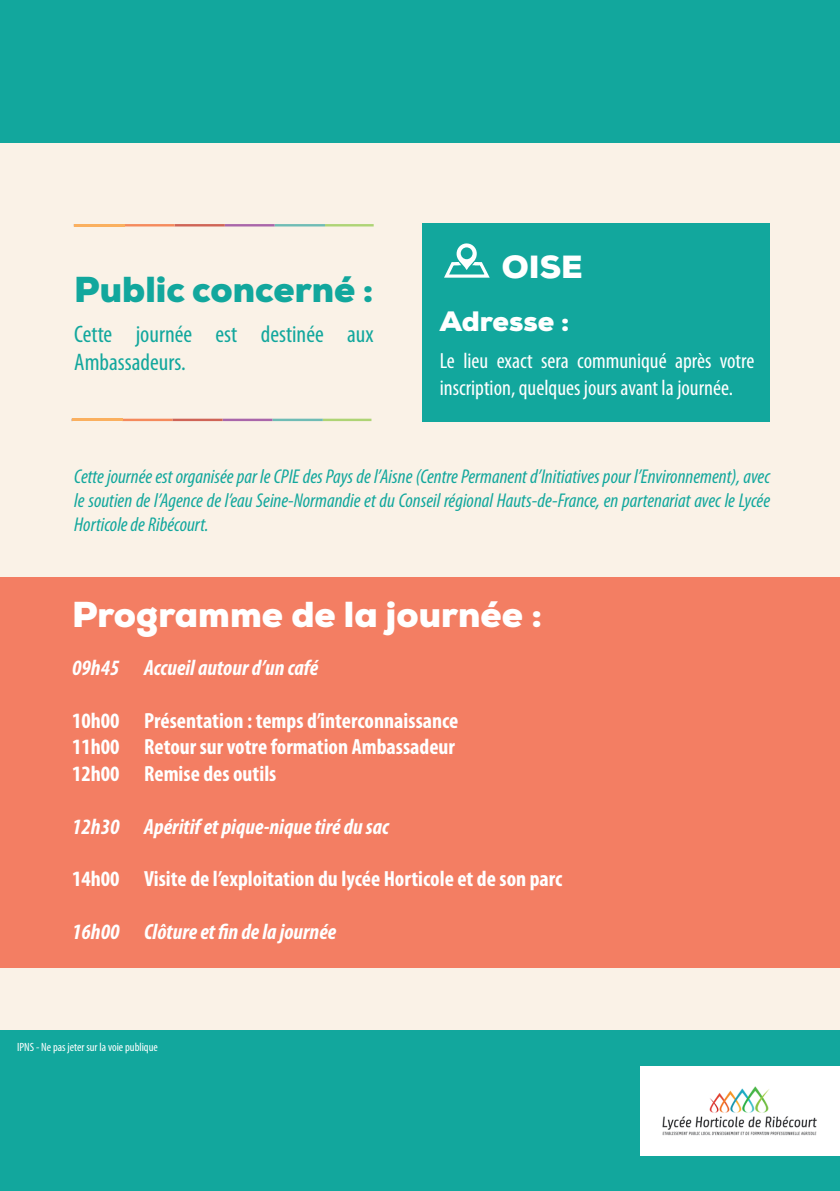
<style>
.page{position:relative;width:840px;height:1191px;background:#fff}
.page>*{position:absolute;margin:0;border:0;box-sizing:border-box;transform-origin:0 0}
.t1{font:900 36px "Nexa";color:#fff}
.t2{font:900 36px "Nexa";color:#12a79d}
.t3{font:900 32px "Nexa";color:#fff}
.t4{font:900 28px "Nexa";color:#fff}
.t5{font:condensed 24px/28px "Myriad Pro";color:#12a79d}
.t6{font:700 condensed 22px/26.4px "Myriad Pro";color:#fff}
.t7{font:italic 700 condensed 22px "Myriad Pro";color:#fff}
.t8{font:condensed 22px/26.4px "Myriad Pro";color:#fff}
.t9{font:italic condensed 20px/24px "Myriad Pro";color:#12a79d;text-align:justify}
.t10{font:condensed 12px "Myriad Pro";color:#fff}
</style>
<div class="page">
<div style="left:0;top:0;width:839px;height:1191px;background:#faf2e7"></div>
<div style="left:0;top:1030px;width:839px;height:161px;background:#12a79d"></div>
<div style="left:422px;top:223px;width:347px;height:198px;background:#12a79d"></div>
<div style="left:0;top:577px;width:839px;height:390px;background:#f37e63"></div>
<svg style="left:444px;top:243px;width:46px;height:35px"></svg>
<svg style="left:124px;top:224px;width:249px;height:2px"></svg>
<hr style="left:74px;top:224px;width:50px;height:2px;background:#fab05f">
<svg style="left:122px;top:419px;width:249px;height:2px"></svg>
<hr style="left:72px;top:419px;width:50px;height:2px;background:#fab05f">
<div style="left:0;top:0;width:839px;height:143px;background:#12a79d"></div>
<div style="left:640px;top:1065px;width:199px;height:90px;background:#fff"></div>
<img style="left:662px;top:1086px;width:155px;height:50px">
<h1 class="t2" style="left:74px;top:267px;width:301px">Public concerné :</h1>
<p class="t5" style="left:74px;top:319px;width:301px">Cette journée est destinée aux<br>Ambassadeurs.</p>
<h2 class="t3" style="left:501px;top:246px;width:82px">OISE</h2>
<h3 class="t4" style="left:439px;top:303px;width:131px">Adresse :</h3>
<p class="t8" style="left:439px;top:347px;width:316px">Le lieu exact sera communiqué après votre inscription, quelques jours avant la journée.</p>
<p class="t9" style="left:74px;top:464px;width:697px">Cette journée est organisée par le CPIE des Pays de l’Aisne (Centre Permanent d’Initiatives pour l’Environnement), avec le soutien de l’Agence de l’eau Seine-Normandie et du Conseil régional Hauts-de-France, en partenariat avec le Lycée Horticole de Ribécourt.</p>
<h1 class="t1" style="left:72px;top:591px;width:472px">Programme de la journée :</h1>
<p class="t7" style="left:72px;top:654px;width:248px">09h45 Accueil autour d’un café</p>
<p class="t6" style="left:72px;top:707px;width:388px">10h00 Présentation : temps d’interconnaissance<br>11h00 Retour sur votre formation Ambassadeur<br>12h00 Remise des outils</p>
<p class="t7" style="left:72px;top:812px;width:318px">12h30 Apéritif et pique-nique tiré du sac</p>
<p class="t6" style="left:72px;top:865px;width:491px">14h00 Visite de l’exploitation du lycée Horticole et de son parc</p>
<p class="t7" style="left:72px;top:918px;width:265px">16h00 Clôture et fin de la journée</p>
<p class="t10" style="left:17px;top:1040px;width:142px">IPNS - Ne pas jeter sur la voie publique</p>
</div>
